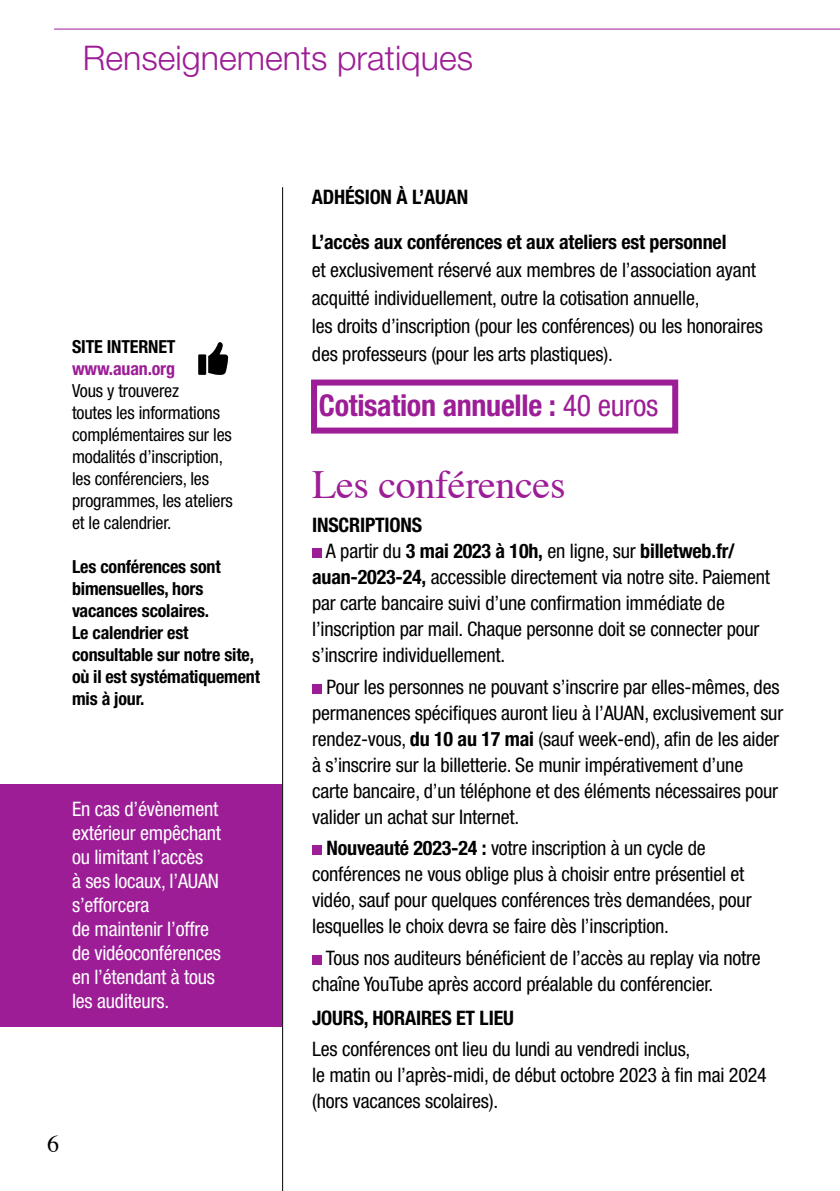
<style>
.page{position:relative;width:840px;height:1191px;background:#fff}
.page>*{position:absolute;margin:0;border:0;box-sizing:border-box;transform-origin:0 0}
.t1{font:40px "Times";letter-spacing:-.01em;color:#9d1d96}
.t2{font:300 34px "Helvetica Neue LT Std";color:#9d1d96}
.t3{font:700 condensed 30px "Helvetica Neue LT Std";letter-spacing:-.01em;color:#9d1d96}
.t4{font:24px "Times";color:#000}
.t5{font:condensed 20px/26px "Helvetica Neue LT Std";letter-spacing:-.01em;color:#000}
.t6{font:condensed 20px/24px "Helvetica Neue LT Std";letter-spacing:-.01em;color:#fff}
.t7{font:700 condensed 20px "Helvetica Neue LT Std";letter-spacing:-.01em;color:#000}
.t8{font:700 condensed 18px/22px "Helvetica Neue LT Std";letter-spacing:-.01em;color:#000}
.t9{font:condensed 18px/22px "Helvetica Neue LT Std";letter-spacing:-.01em;color:#000}
.t10{font:700 condensed 18px "Helvetica Neue LT Std";letter-spacing:-.01em;color:#9d1d96}
.s1{font-weight:400}
.s2{font-weight:700}
</style>
<div class="page">
<hr style="left:54px;top:29px;width:785px;height:1px;background:#9d1d96">
<div style="left:311px;top:379px;width:366px;height:54px;border:6px solid #9d1d96"></div>
<div style="left:0;top:784px;width:281px;height:242px;background:#9d1d96"></div>
<div style="left:312px;top:548px;width:10px;height:10px;background:#9d1d96"></div>
<div style="left:312px;top:683px;width:10px;height:10px;background:#9d1d96"></div>
<div style="left:312px;top:845px;width:10px;height:10px;background:#9d1d96"></div>
<div style="left:312px;top:955px;width:10px;height:10px;background:#9d1d96"></div>
<hr style="left:282px;top:187px;width:1px;height:1004px;background:#000">
<svg style="left:198px;top:342px;width:30px;height:33px"></svg>
<h2 class="t2" style="left:83px;top:37px;width:391px">Renseignements pratiques</h2>
<p class="t8" style="left:72px;top:335px;width:105px">SITE INTERNET</p>
<p class="t10" style="left:72px;top:358px;width:104px">www.auan.org</p>
<p class="t9" style="left:72px;top:379px;width:162px">Vous y trouverez<br>toutes les informations complémentaires sur les modalités d’inscription, les conférenciers, les programmes, les ateliers et le calendrier.</p>
<p class="t8" style="left:72px;top:555px;width:189px">Les conférences sont bimensuelles, hors vacances scolaires.<br>Le calendrier est consultable sur notre site, où il est systématiquement mis à jour.</p>
<p class="t6" style="left:72px;top:797px;width:150px">En cas d’évènement extérieur empêchant ou limitant l’accès<br>à ses locaux, l’AUAN s’efforcera<br>de maintenir l’offre de vidéoconférences en l’étendant à tous les auditeurs.</p>
<p class="t4" style="left:47px;top:1121px;width:13px">6</p>
<p class="t7" style="left:312px;top:185px;width:158px">ADHÉSION À L’AUAN</p>
<p class="t7" style="left:312px;top:230px;width:416px">L’accès aux conférences et aux ateliers est personnel</p>
<p class="t5" style="left:312px;top:256px;width:452px;line-height:28px">et exclusivement réservé aux membres de l’association ayant acquitté individuellement, outre la cotisation annuelle,<br>les droits d’inscription (pour les conférences) ou les honoraires des professeurs (pour les arts plastiques).</p>
<h3 class="t3" style="left:318px;top:387px;width:341px">Cotisation annuelle : <span class="s1">40 euros</span></h3>
<h1 class="t1" style="left:312px;top:447px;width:255px">Les conférences</h1>
<p class="t7" style="left:312px;top:512px;width:111px">INSCRIPTIONS</p>
<p class="t7" style="left:326px;top:538px;width:410px"><span class="s1">A partir du</span> 3 mai 2023 à 10h, <span class="s1">en ligne, sur</span> billetweb.fr/</p>
<p class="t5" style="left:312px;top:563px;width:459px"><span class="s2">auan-2023-24,</span> accessible directement via notre site. Paiement</p>
<p class="t5" style="left:312px;top:589px;width:414px">par carte bancaire suivi d’une confirmation immédiate de</p>
<p class="t5" style="left:312px;top:615px;width:448px">l’inscription par mail. Chaque personne doit se connecter pour</p>
<p class="t5" style="left:312px;top:641px;width:195px">s’inscrire individuellement.</p>
<p class="t5" style="left:312px;top:673px;width:472px;text-indent:14px">Pour les personnes ne pouvant s’inscrire par elles-mêmes, des permanences spécifiques auront lieu à l’AUAN, exclusivement sur rendez-vous, <span class="s2">du 10 au 17 mai</span> (sauf week-end), afin de les aider à s’inscrire sur la billetterie. Se munir impérativement d’une carte bancaire, d’un téléphone et des éléments nécessaires pour valider un achat sur Internet.</p>
<p class="t5" style="left:312px;top:835px;width:440px;text-indent:14px"><span class="s2">Nouveauté 2023-24 :</span> votre inscription à un cycle de conférences ne vous oblige plus à choisir entre présentiel et vidéo, sauf pour quelques conférences très demandées, pour lesquelles le choix devra se faire dès l’inscription.</p>
<p class="t5" style="left:312px;top:944px;width:450px;text-indent:14px">Tous nos auditeurs bénéficient de l’accès au replay via notre chaîne YouTube après accord préalable du conférencier.</p>
<p class="t7" style="left:312px;top:1005px;width:203px">JOURS, HORAIRES ET LIEU</p>
<p class="t5" style="left:312px;top:1036px;width:456px">Les conférences ont lieu du lundi au vendredi inclus,<br>le matin ou l’après-midi, de début octobre 2023 à fin mai 2024 (hors vacances scolaires).</p>
</div>
